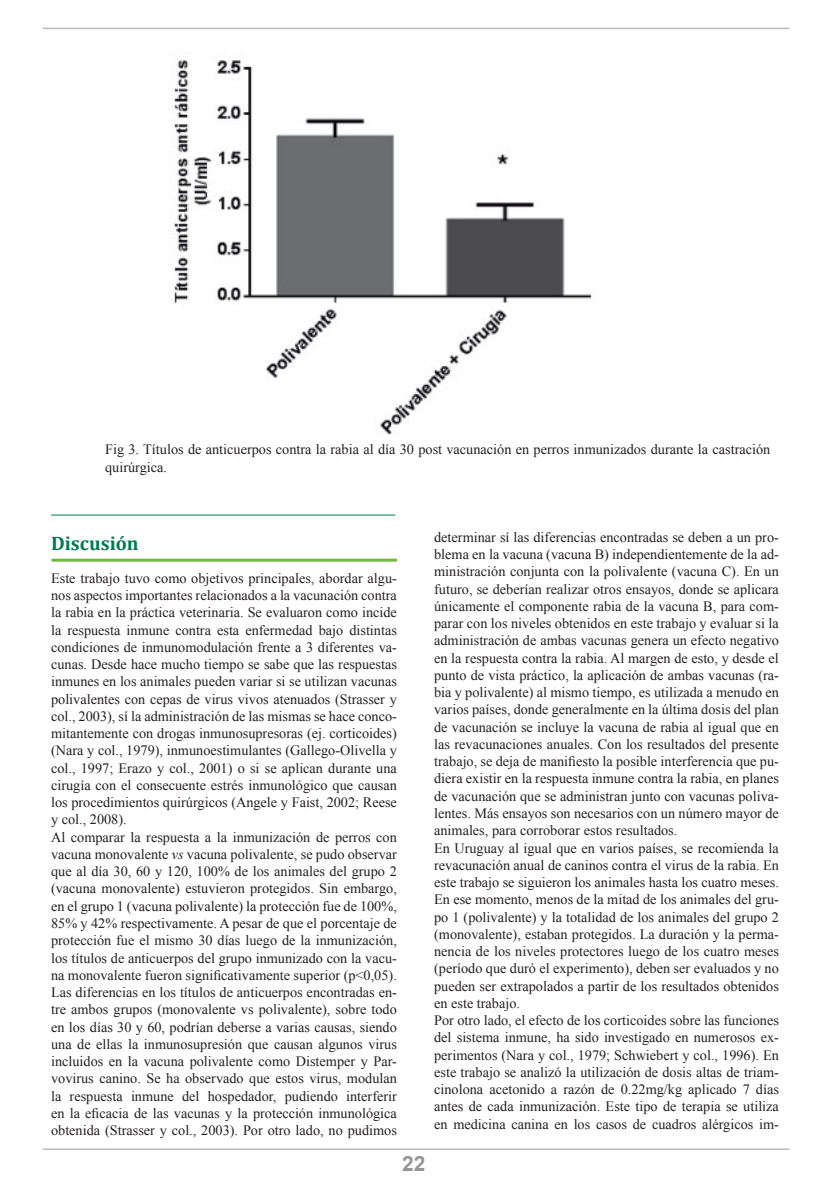
<style>
.page{position:relative;width:830px;height:1191px;background:#fff}
.page>*{position:absolute;margin:0;border:0;box-sizing:border-box;transform-origin:0 0}
.t1{font:700 21px "Arial";color:#939598}
.t2{font:700 19.5px "Cambria";color:#00794e}
.t3{font:14.25px/17.2px "Times New Roman";color:#231f20}
.s1{font-style:italic}
</style>
<div class="page">
<hr style="left:43px;top:28px;width:746px;height:1px;background:#bcbdc0">
<hr style="left:43px;top:1148px;width:746px;height:2px;background:#bcbdc0">
<hr style="left:51px;top:558px;width:345px;height:3px;background:#73b743">
<hr style="left:51px;top:514px;width:344px;height:1px;background:#00794e">
<img style="left:171px;top:55px;width:421px;height:380px">
<p class="t3" style="left:105px;top:441px;width:666px">Fig 3. Títulos de anticuerpos contra la rabia al día 30 post vacunación en perros inmunizados durante la castración quirúrgica.</p>
<h2 class="t2" style="left:51px;top:530px;width:89px">Discusión</h2>
<p class="t3" style="left:51px;top:569px;width:347px">Este trabajo tuvo como objetivos principales, abordar algu&shy;nos aspectos importantes relacionados a la vacunación contra la rabia en la práctica veterinaria. Se evaluaron como incide la respuesta inmune contra esta enfermedad bajo distintas condiciones de inmunomodulación frente a 3 diferentes va&shy;cunas. Desde hace mucho tiempo se sabe que las respuestas inmunes en los animales pueden variar si se utilizan vacunas polivalentes con cepas de virus vivos atenuados (Strasser y col., 2003), sí la administración de las mismas se hace conco&shy;mitantemente con drogas inmunosupresoras (ej. corticoides) (Nara y col., 1979), inmunoestimulantes (Gallego-Olivella y col., 1997; Erazo y col., 2001) o si se aplican durante una cirugía con el consecuente estrés inmunológico que causan los procedimientos quirúrgicos (Angele y Faist, 2002; Reese y col., 2008).<br>Al comparar la respuesta a la inmunización de perros con vacuna monovalente <span class="s1">vs</span> vacuna polivalente, se pudo observar que al día 30, 60 y 120, 100% de los animales del grupo 2 (vacuna monovalente) estuvieron protegidos. Sin embargo, en el grupo 1 (vacuna polivalente) la protección fue de 100%, 85% y 42% respectivamente. A pesar de que el porcentaje de protección fue el mismo 30 días luego de la inmunización, los títulos de anticuerpos del grupo inmunizado con la vacu&shy;na monovalente fueron significativamente superior (p&lt;0,05).<br>Las diferencias en los títulos de anticuerpos encontradas en&shy;tre ambos grupos (monovalente vs polivalente), sobre todo en los días 30 y 60, podrían deberse a varias causas, siendo una de ellas la inmunosupresión que causan algunos virus incluidos en la vacuna polivalente como Distemper y Par&shy;vovirus canino. Se ha observado que estos virus, modulan la respuesta inmune del hospedador, pudiendo interferir en la eficacia de las vacunas y la protección inmunológica obtenida (Strasser y col., 2003). Por otro lado, no pudimos</p>
<h1 class="t1" style="left:402px;top:1149px;width:25px">22</h1>
<p class="t3" style="left:434px;top:528px;width:346px">determinar sí las diferencias encontradas se deben a un pro&shy;blema en la vacuna (vacuna B) independientemente de la ad&shy;ministración conjunta con la polivalente (vacuna C). En un futuro, se deberían realizar otros ensayos, donde se aplicara únicamente el componente rabia de la vacuna B, para com&shy;parar con los niveles obtenidos en este trabajo y evaluar si la administración de ambas vacunas genera un efecto negativo en la respuesta contra la rabia. Al margen de esto, y desde el punto de vista práctico, la aplicación de ambas vacunas (ra&shy;bia y polivalente) al mismo tiempo, es utilizada a menudo en varios países, donde generalmente en la última dosis del plan de vacunación se incluye la vacuna de rabia al igual que en las revacunaciones anuales. Con los resultados del presente trabajo, se deja de manifiesto la posible interferencia que pu&shy;diera existir en la respuesta inmune contra la rabia, en planes de vacunación que se administran junto con vacunas poliva&shy;lentes. Más ensayos son necesarios con un número mayor de animales, para corroborar estos resultados.<br>En Uruguay al igual que en varios países, se recomienda la revacunación anual de caninos contra el virus de la rabia. En este trabajo se siguieron los animales hasta los cuatro meses.<br>En ese momento, menos de la mitad de los animales del gru&shy;po 1 (polivalente) y la totalidad de los animales del grupo 2 (monovalente), estaban protegidos. La duración y la perma&shy;nencia de los niveles protectores luego de los cuatro meses (período que duró el experimento), deben ser evaluados y no pueden ser extrapolados a partir de los resultados obtenidos en este trabajo.<br>Por otro lado, el efecto de los corticoides sobre las funciones del sistema inmune, ha sido investigado en numerosos ex&shy;perimentos (Nara y col., 1979; Schwiebert y col., 1996). En este trabajo se analizó la utilización de dosis altas de triam&shy;cinolona acetonido a razón de 0.22mg/kg aplicado 7 días antes de cada inmunización. Este tipo de terapia se utiliza en medicina canina en los casos de cuadros alérgicos im-</p>
</div>
